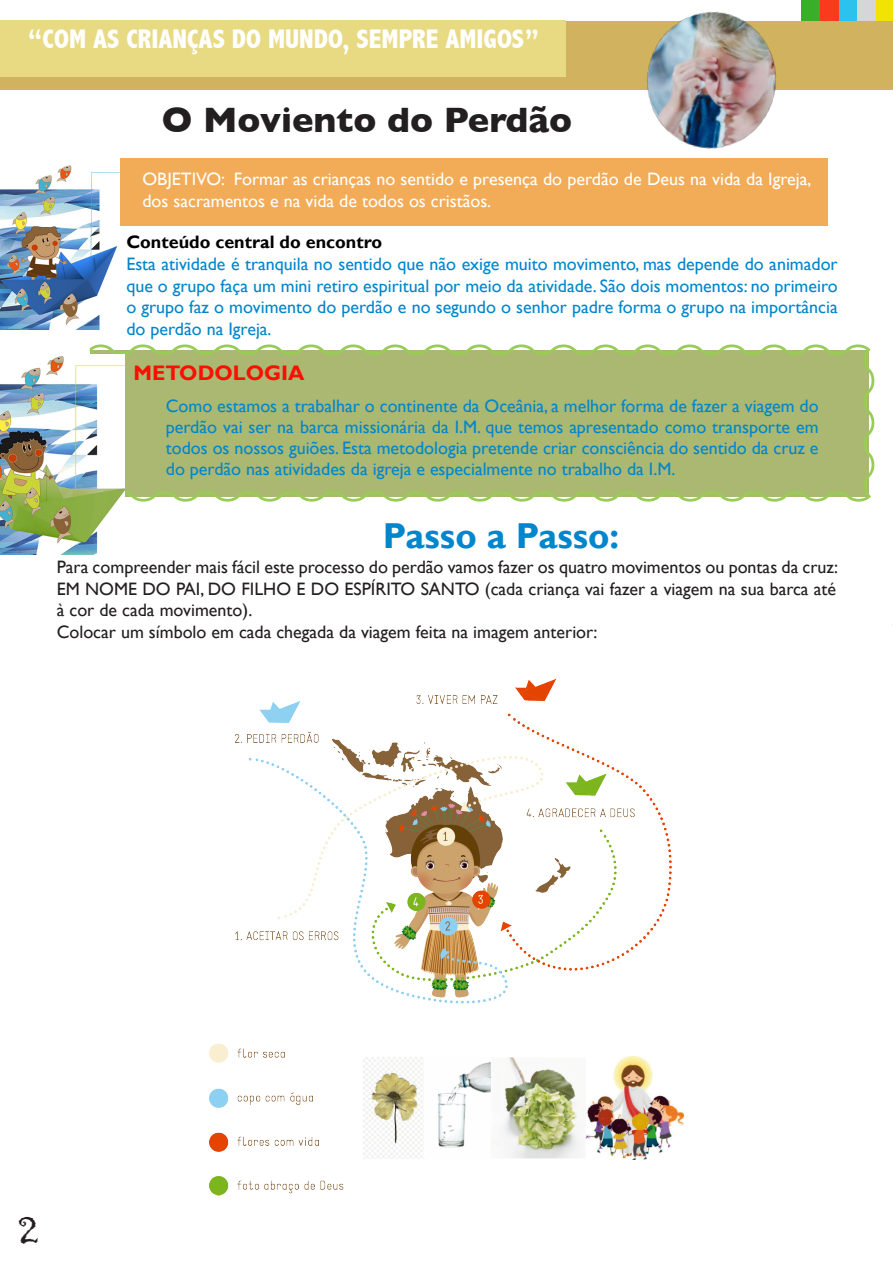
<style>
.page{position:relative;width:893px;height:1263px;background:#fff}
.page>*{position:absolute;margin:0;border:0;box-sizing:border-box;transform-origin:0 0}
.t1{font:45px "Gigi";color:#231f20}
.t2{font:700 36px "Gill Sans";color:#231f20}
.t3{font:700 36px "Gill Sans";color:#0086cc}
.t4{font:800 condensed 27px "Abadi";color:#fff}
.t5{font:700 21px "Gill Sans";color:#fa0f03}
.t6{font:18px/21.6px "Gill Sans";color:#0086cc;text-align:justify}
.t7{font:18px/21.6px "Gill Sans";color:#231f20;text-align:justify}
.t8{font:18px/21.6px "Gill Sans";color:#fff}
.t9{font:700 18px "Gill Sans";color:#000}
</style>
<div class="page">
<svg style="left:89px;top:344px;width:786px;height:158px;background:#afbc78"></svg>
<div style="left:874px;top:0;width:19px;height:48px;background:#f1e304"></div>
<div style="left:857px;top:0;width:19px;height:41px;background:#d6d6d8"></div>
<div style="left:839px;top:0;width:18px;height:41px;background:#2bc3ed"></div>
<div style="left:820px;top:0;width:19px;height:44px;background:#fa3a1d"></div>
<div style="left:802px;top:0;width:18px;height:25px;background:#39ae28"></div>
<div style="left:0;top:21px;width:893px;height:68px;background:#d1b25f"></div>
<div style="left:0;top:20px;width:566px;height:57px;background:#e8da83"></div>
<img style="left:0;top:165px;width:120px;height:164px">
<div style="left:120px;top:158px;width:707px;height:68px;background:#f2ac57"></div>
<img style="left:0;top:355px;width:125px;height:199px">
<img style="left:617px;top:0;width:194px;height:149px">
<img style="left:209px;top:678px;width:475px;height:518px">
<p class="t4" style="left:28px;top:24px;width:512px">“COM AS CRIANÇAS DO MUNDO, SEMPRE AMIGOS”</p>
<p class="t2" style="left:162px;top:91px;width:412px">O Moviento do Perdão</p>
<p class="t8" style="left:142px;top:169px;width:670px">OBJETIVO: Formar as crianças no sentido e presença do perdão de Deus na vida da Igreja, dos sacramentos e na vida de todos os cristãos.</p>
<p class="t9" style="left:126px;top:232px;width:257px">Conteúdo central do encontro</p>
<p class="t6" style="left:126px;top:253px;width:713px">Esta atividade é tranquila no sentido que não exige muito movimento, mas depende do animador que o grupo faça um mini retiro espiritual por meio da atividade. São dois momentos: no primeiro o grupo faz o movimento do perdão e no segundo o senhor padre forma o grupo na importância do perdão na Igreja.</p>
<p class="t5" style="left:134px;top:360px;width:172px">METODOLOGIA</p>
<p class="t6" style="left:166px;top:395px;width:654px;line-height:21px">Como estamos a trabalhar o continente da Oceânia, a melhor forma de fazer a viagem do perdão vai ser na barca missionária da I.M. que temos apresentado como transporte em todos os nossos guiões. Esta metodologia pretende criar consciência do sentido da cruz e do perdão nas atividades da igreja e especialmente no trabalho da I.M.</p>
<p class="t3" style="left:383px;top:514px;width:238px">Passo a Passo:</p>
<p class="t7" style="left:57px;top:556px;width:783px">Para compreender mais fácil este processo do perdão vamos fazer os quatro movimentos ou pontas da cruz:<br>EM NOME DO PAI, DO FILHO E DO ESPÍRITO SANTO (cada criança vai fazer a viagem na sua barca até à cor de cada movimento).</p>
<p class="t7" style="left:57px;top:621px;width:542px">Colocar um símbolo em cada chegada da viagem feita na imagem anterior:</p>
<p class="t1" style="left:18px;top:1199px;width:22px">2</p>
</div>
